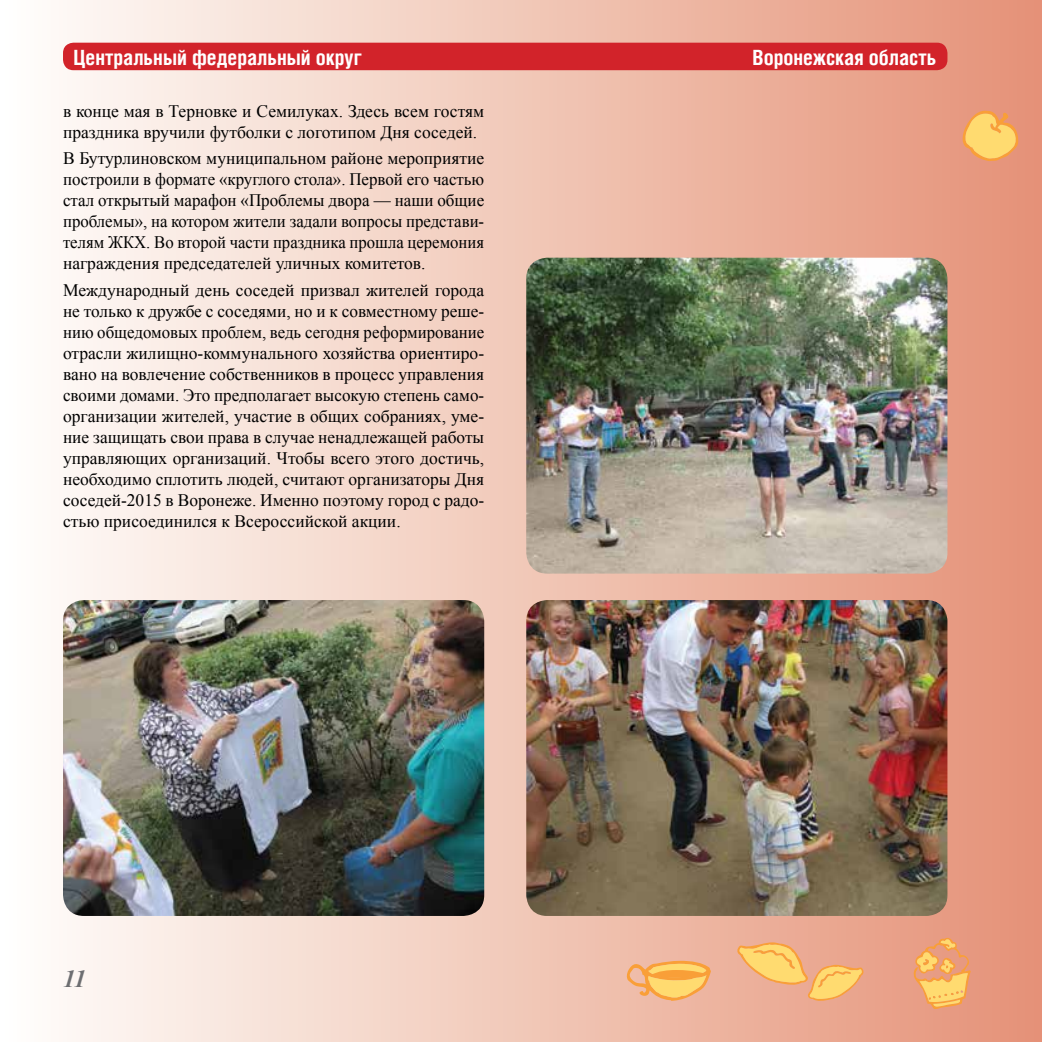
<style>
.page{position:relative;width:1042px;height:1042px;background:#fff}
.page>*{position:absolute;margin:0;border:0;box-sizing:border-box;transform-origin:0 0}
.t1{font:italic 700 24.5px "Times New Roman";color:#6d6e71}
.t2{font:700 condensed 21px "Helios Cond";color:#fff}
.t3{font:17.5px/21px "Times New Roman";color:#000;text-align:justify}
</style>
<div class="page">
<div style="left:0;top:0;width:1042px;height:1042px;background:linear-gradient(to right,#fefffc,#e49176)"></div>
<svg style="left:962px;top:111px;width:57px;height:50px"></svg>
<svg style="left:912px;top:936px;width:59px;height:73px"></svg>
<svg style="left:736px;top:942px;width:128px;height:60px"></svg>
<svg style="left:624px;top:960px;width:87px;height:41px"></svg>
<div style="left:63px;top:43px;width:884px;height:27px;background:#d2232a;border-radius:10px"></div>
<img style="left:526px;top:258px;width:421px;height:315px">
<img style="left:526px;top:600px;width:421px;height:316px">
<img style="left:63px;top:600px;width:421px;height:316px">
<p class="t2" style="left:74px;top:45px;width:290px">Центральный федеральный округ</p>
<p class="t2" style="left:752px;top:45px;width:185px">Воронежская область</p>
<p class="t3" style="left:63px;top:101px;width:423px">в конце мая в Терновке и Семилуках. Здесь всем гостям праздника вручили футболки с логотипом Дня соседей.</p>
<p class="t3" style="left:63px;top:148px;width:423px">В Бутурлиновском муниципальном районе мероприятие построили в формате «круглого стола». Первой его частью стал открытый марафон «Проблемы двора — наши общие проблемы», на котором жители задали вопросы представи&shy;телям ЖКХ. Во второй части праздника прошла церемония награждения председателей уличных комитетов.</p>
<p class="t3" style="left:63px;top:279px;width:423px">Международный день соседей призвал жителей города не только к дружбе с соседями, но и к совместному реше&shy;нию общедомовых проблем, ведь сегодня реформирование отрасли жилищно-коммунального хозяйства ориентиро&shy;вано на вовлечение собственников в процесс управления своими домами. Это предполагает высокую степень само&shy;организации жителей, участие в общих собраниях, уме&shy;ние защищать свои права в случае ненадлежащей работы управляющих организаций. Чтобы всего этого достичь, необходимо сплотить людей, считают организаторы Дня соседей‑2015 в Воронеже. Именно поэтому город с радо&shy;стью присоединился к Всероссийской акции.</p>
<h1 class="t1" style="left:63px;top:962px;width:25px">11</h1>
</div>
